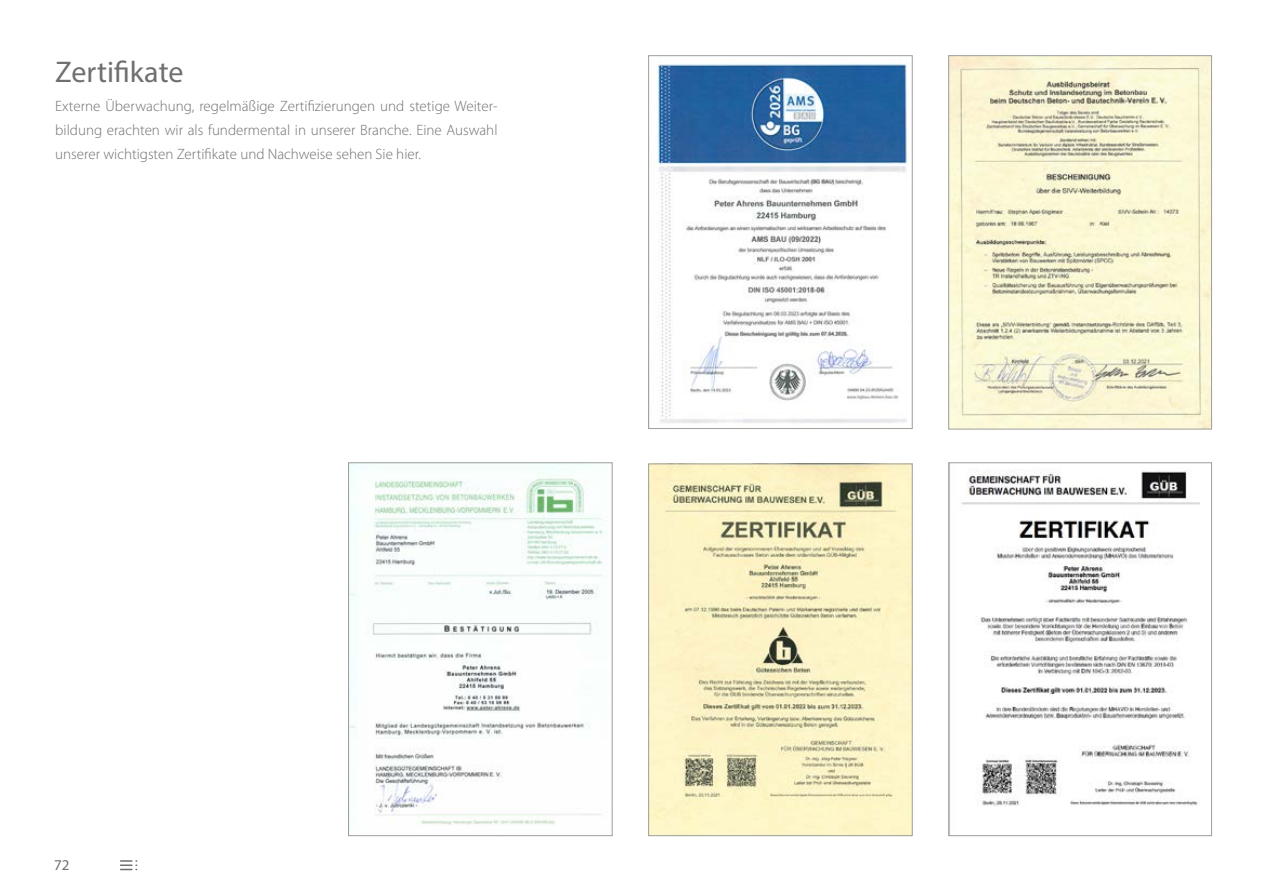
<style>
.page{position:relative;width:1263px;height:893px;background:#fff}
.page>*{position:absolute;margin:0;border:0;box-sizing:border-box;transform-origin:0 0}
.t1{font:30px "Myriad Pro";color:#706f6f}
.t2{font:300 15px/24px "Myriad Pro";color:#706f6f;text-align:justify}
.t3{font:15px "Myriad Pro";color:#706f6f}
</style>
<div class="page">
<img style="left:950px;top:57px;width:260px;height:370px">
<div style="left:948px;top:55px;width:264px;height:374px;border:1px solid #9d9d9c"></div>
<img style="left:350px;top:464px;width:255px;height:361px">
<div style="left:348px;top:462px;width:264px;height:374px;border:1px solid #9d9d9c"></div>
<img style="left:657px;top:63px;width:251px;height:360px">
<div style="left:648px;top:55px;width:265px;height:374px;border:1px solid #9d9d9c"></div>
<img style="left:961px;top:470px;width:239px;height:336px">
<div style="left:948px;top:462px;width:264px;height:374px;border:1px solid #9d9d9c"></div>
<img style="left:650px;top:465px;width:261px;height:369px">
<div style="left:648px;top:463px;width:265px;height:373px;border:1px solid #9d9d9c"></div>
<svg style="left:121px;top:860px;width:16px;height:10px"></svg>
<h1 class="t1" style="left:55px;top:54px;width:130px">Zertifikate</h1>
<p class="t2" style="left:55px;top:93px;width:444px">Externe Überwachung, regelmäßige Zertifizierungen und stetige Weiter&shy;bildung erachten wir als fundermental in unserer Branche. Eine Auswahl unserer wichtigsten Zertifikate und Nachweise sehen Sie hier.</p>
<p class="t3" style="left:54px;top:856px;width:17px">72</p>
</div>
